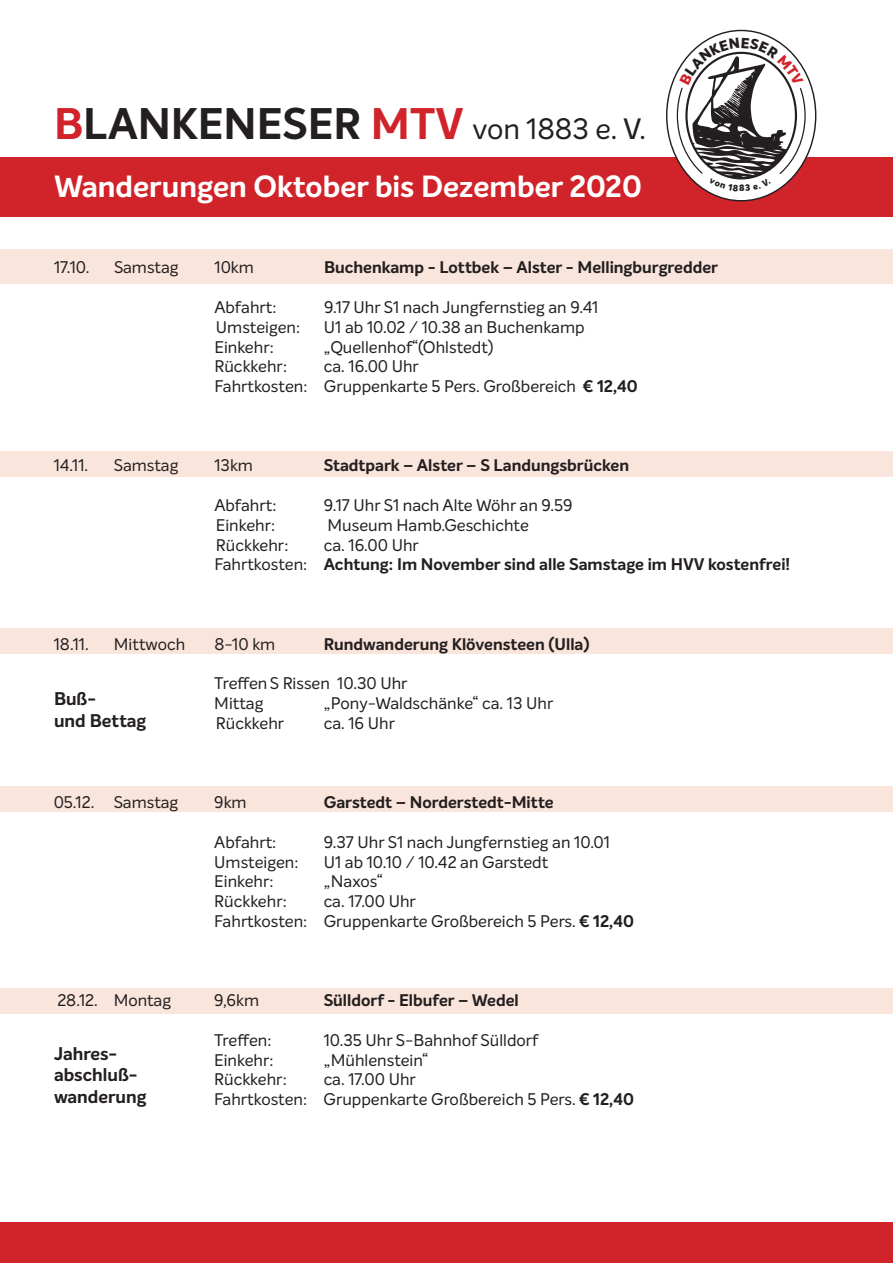
<style>
.page{position:relative;width:893px;height:1263px;background:#fff}
.page>*{position:absolute;margin:0;border:0;box-sizing:border-box;transform-origin:0 0}
.t1{font:700 30px "Intelo Alt";color:#fff}
.t2{font:28.8px "Intelo Alt";color:#231f20}
.t3{font:700 18px/21.6px "Intelo Alt";color:#231f20}
.t4{font:16.5px/19.8px "Intelo Alt";color:#231f20}
.t5{font:700 16.5px/19.8px "Intelo Alt";color:#231f20}
.s1{font-weight:700;font-size:43.35px;color:#d1232a}
.s2{font-weight:700;font-size:43.35px}
.s3{font-weight:700}
.s4{font-weight:400}
</style>
<div class="page">
<div style="left:0;top:250px;width:893px;height:34px;background:#f9e5dc"></div>
<div style="left:0;top:451px;width:893px;height:26px;background:#f9e5dc"></div>
<div style="left:0;top:628px;width:893px;height:25px;background:#f9e5dc"></div>
<div style="left:0;top:157px;width:893px;height:60px;background:#d1232a"></div>
<div style="left:0;top:1222px;width:893px;height:41px;background:#d1232a"></div>
<svg style="left:667px;top:30px;width:149px;height:171px"></svg>
<div style="left:0;top:787px;width:893px;height:25px;background:#f9e5dc"></div>
<div style="left:0;top:988px;width:893px;height:25px;background:#f9e5dc"></div>
<svg style="left:676px;top:37px;width:130px;height:154px"></svg>
<h2 class="t2" style="left:54px;top:111px;width:593px"><span class="s1">B</span><span class="s2">LANKENESER</span> <span class="s1">MTV</span> von 1883 e. V.</h2>
<h1 class="t1" style="left:54px;top:168px;width:589px">Wanderungen Oktober bis Dezember 2020</h1>
<p class="t4" style="left:54px;top:258px;width:37px">17.10.</p>
<p class="t4" style="left:114px;top:258px;width:66px">Samstag</p>
<p class="t4" style="left:214px;top:258px;width:41px">10km</p>
<p class="t5" style="left:324px;top:258px;width:396px">Buchenkamp - Lottbek – Alster - Mellingburgredder</p>
<p class="t4" style="left:214px;top:297px;width:64px">Abfahrt:</p>
<p class="t4" style="left:324px;top:297px;width:276px">9.17 Uhr S1 nach Jungfernstieg an 9.41</p>
<p class="t4" style="left:216px;top:317px;width:86px">Umsteigen:</p>
<p class="t4" style="left:324px;top:317px;width:262px">U1 ab 10.02 / 10.38 an Buchenkamp</p>
<p class="t4" style="left:214px;top:337px;width:61px">Einkehr:</p>
<p class="t4" style="left:324px;top:337px;width:171px">„Quellenhof“(Ohlstedt)</p>
<p class="t4" style="left:214px;top:357px;width:75px">Rückkehr:</p>
<p class="t4" style="left:214px;top:357px;width:425px;text-indent:110px">ca. 16.00 Uhr<br>Fahrtkosten: Gruppenkarte 5 Pers. Großbereich <span class="s3">€ 12,40</span></p>
<p class="t4" style="left:54px;top:456px;width:36px">14.11.</p>
<p class="t4" style="left:114px;top:456px;width:66px">Samstag</p>
<p class="t4" style="left:214px;top:456px;width:40px">13km</p>
<p class="t5" style="left:324px;top:456px;width:307px">Stadtpark – Alster – S Landungsbrücken</p>
<p class="t4" style="left:214px;top:495px;width:64px">Abfahrt:</p>
<p class="t4" style="left:324px;top:495px;width:250px">9.17 Uhr S1 nach Alte Wöhr an 9.59</p>
<p class="t4" style="left:216px;top:515px;width:61px">Einkehr:</p>
<p class="t4" style="left:327px;top:515px;width:203px">Museum Hamb.Geschichte</p>
<p class="t4" style="left:216px;top:535px;width:75px">Rückkehr:</p>
<p class="t5" style="left:214px;top:535px;width:578px;text-indent:110px"><span class="s4">ca. 16.00 Uhr<br>Fahrtkosten:</span> Achtung: Im November sind alle Samstage im HVV kostenfrei!</p>
<p class="t4" style="left:54px;top:634px;width:36px">18.11.</p>
<p class="t4" style="left:114px;top:634px;width:73px">Mittwoch</p>
<p class="t4" style="left:214px;top:634px;width:63px">8-10 km</p>
<p class="t5" style="left:324px;top:634px;width:267px">Rundwanderung Klövensteen (Ulla)</p>
<p class="t4" style="left:214px;top:673px;width:195px">TreffenS Rissen 10.30 Uhr<br>Mittag</p>
<p class="t3" style="left:54px;top:689px;width:94px">Buß-<br>und Bettag</p>
<p class="t4" style="left:324px;top:693px;width:231px">„Pony-Waldschänke“ ca. 13 Uhr</p>
<p class="t4" style="left:216px;top:713px;width:70px">Rückkehr</p>
<p class="t4" style="left:324px;top:713px;width:73px">ca. 16 Uhr</p>
<p class="t4" style="left:54px;top:792px;width:126px">05.12. Samstag</p>
<p class="t4" style="left:214px;top:792px;width:34px">9km</p>
<p class="t5" style="left:324px;top:793px;width:231px">Garstedt – Norderstedt-Mitte</p>
<p class="t4" style="left:214px;top:832px;width:64px">Abfahrt:</p>
<p class="t4" style="left:324px;top:832px;width:288px">9.37 Uhr S1 nach Jungfernstieg an 10.01</p>
<p class="t4" style="left:214px;top:852px;width:86px">Umsteigen:</p>
<p class="t4" style="left:324px;top:852px;width:226px">U1 ab 10.10 / 10.42 an Garstedt</p>
<p class="t4" style="left:214px;top:871px;width:61px">Einkehr:</p>
<p class="t4" style="left:324px;top:871px;width:61px">„Naxos“</p>
<p class="t4" style="left:214px;top:891px;width:75px">Rückkehr:</p>
<p class="t4" style="left:214px;top:891px;width:421px;text-indent:110px">ca. 17.00 Uhr<br>Fahrtkosten: Gruppenkarte Großbereich 5 Pers. <span class="s3">€ 12,40</span></p>
<p class="t4" style="left:57px;top:990px;width:115px">28.12. Montag</p>
<p class="t4" style="left:214px;top:990px;width:47px">9,6km</p>
<p class="t5" style="left:324px;top:991px;width:197px">Sülldorf - Elbufer – Wedel</p>
<p class="t4" style="left:214px;top:1030px;width:59px">Treffen:</p>
<p class="t4" style="left:324px;top:1030px;width:216px">10.35 Uhr S-Bahnhof Sülldorf</p>
<p class="t4" style="left:214px;top:1050px;width:61px">Einkehr:</p>
<p class="t4" style="left:324px;top:1050px;width:106px">„Mühlenstein“</p>
<p class="t4" style="left:214px;top:1069px;width:75px">Rückkehr:</p>
<p class="t3" style="left:54px;top:1043px;width:94px">Jahres&shy;abschluß&shy;wanderung</p>
<p class="t4" style="left:214px;top:1069px;width:421px;text-indent:110px">ca. 17.00 Uhr<br>Fahrtkosten: Gruppenkarte Großbereich 5 Pers. <span class="s3">€ 12,40</span></p>
</div>
